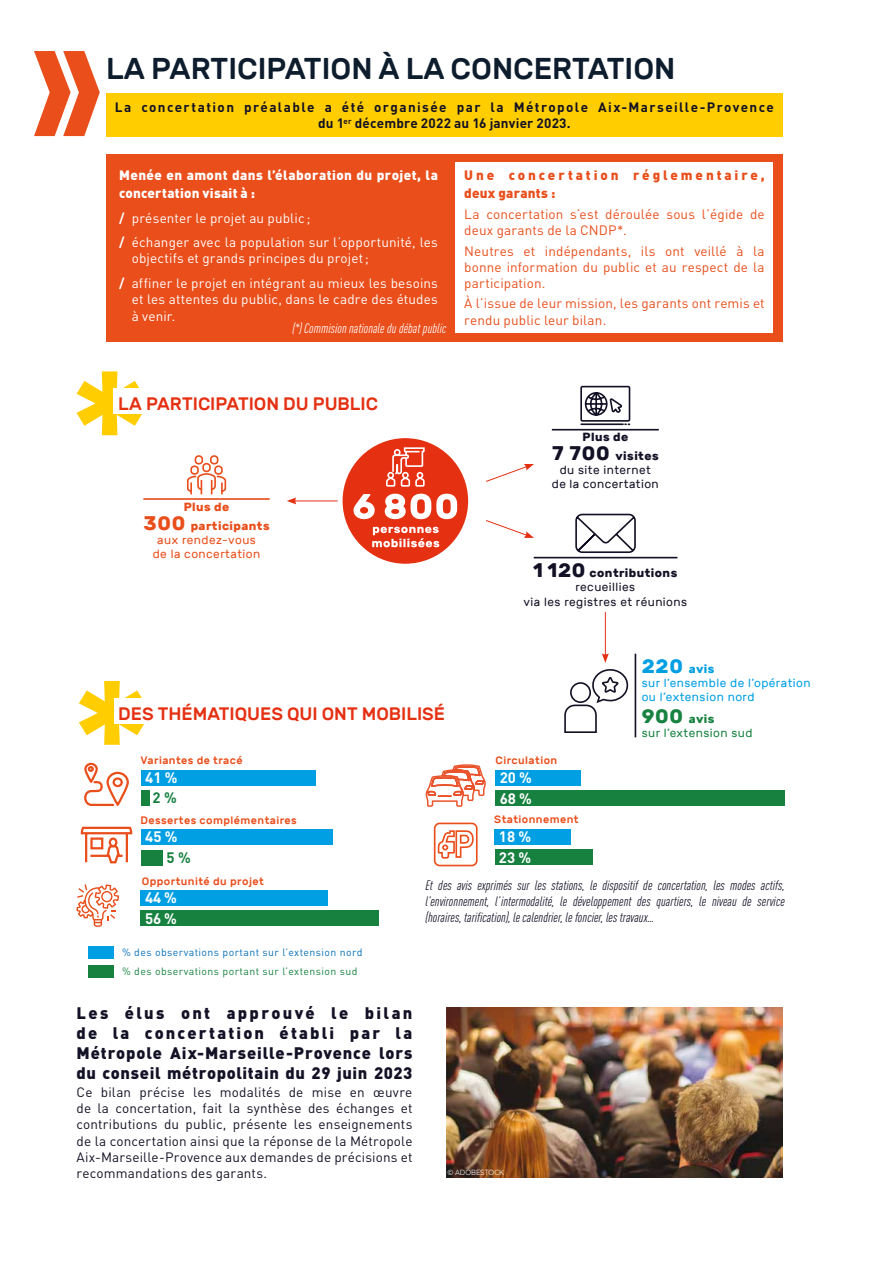
<style>
.page{position:relative;width:893px;height:1263px;background:#fff}
.page>*{position:absolute;margin:0;border:0;box-sizing:border-box;transform-origin:0 0}
.t1{font:500 30px "Rubik";color:#0d1d2d}
.t2{font:500 18px "Rubik";color:#e53012}
.t3{font:900 16.5px/19.8px "DIN Pro";letter-spacing:.04em;color:#131125;text-align:justify}
.t4{font:700 15px/20.5px "DIN Pro";color:#fff}
.t5{font:700 15px "DIN Pro";color:#178140}
.t6{font:13.5px/16.2px "DIN Pro";letter-spacing:.01em;color:#131125;text-align:justify}
.t7{font:13.5px/16.2px "DIN Pro";letter-spacing:.01em;color:#e94e1b}
.t8{font:italic condensed 13.5px/16.2px "DIN Pro";letter-spacing:.005em;color:#131125;text-align:justify}
.t9{font:13.5px/24.8px "DIN Pro";letter-spacing:.01em;color:#fff}
.t10{font:700 13.5px/16.2px "DIN Pro";letter-spacing:.1em;color:#131125;text-align:center}
.t11{font:900 13.5px/18px "DIN Pro";letter-spacing:.03em;color:#fff}
.t12{font:900 13.5px/18px "DIN Pro";letter-spacing:.21em;color:#e94e1b}
.t13{font:italic condensed 13.5px "DIN Pro";letter-spacing:.005em;color:#fff}
.t14{font:11.85px/14.1px "Rubik";letter-spacing:.04em;color:#131125;text-align:center}
.t15{font:11.85px/14.1px "Rubik";letter-spacing:.04em;color:#009fe3}
.t16{font:11.85px/14.1px "Rubik";letter-spacing:.04em;color:#e94e1b;text-align:center}
.t17{font:11.85px/14.1px "Rubik";letter-spacing:.04em;color:#188240}
.t18{font:700 11.85px/18.8px "Rubik";letter-spacing:.04em;color:#e94e1b;text-align:center}
.t19{font:700 11.85px/18.8px "Rubik";letter-spacing:.04em;color:#131125;text-align:center}
.t20{font:500 10.8px "Rubik";letter-spacing:.04em;color:#e94e1b}
.t21{font:10.5px "DIN Pro";letter-spacing:.04em;color:#0870b8}
.t22{font:10.5px "DIN Pro";letter-spacing:.04em;color:#178140}
.t23{font:300 7.5px "Quicksand";letter-spacing:-.005em;color:#fff}
.s1{font-weight:700}
.s2{font-size:19.65px}
.s3{font-weight:700;font-size:19.65px}
</style>
<div class="page">
<svg style="left:34px;top:51px;width:66px;height:85px"></svg>
<div style="left:106px;top:93px;width:676px;height:44px;background:#ffcd00"></div>
<img style="left:446px;top:1008px;width:336px;height:170px">
<div style="left:106px;top:154px;width:676px;height:188px;background:#e94e1b"></div>
<div style="left:456px;top:162px;width:317px;height:171px;background:#fff"></div>
<svg style="left:77px;top:371px;width:65px;height:64px"></svg>
<div style="left:114px;top:388px;width:307px;height:26px;background:#fff"></div>
<div style="left:343px;top:438px;width:125px;height:126px;background:#e53012;border-radius:50%"></div>
<svg style="left:386px;top:447px;width:39px;height:40px"></svg>
<svg style="left:372px;top:527px;width:67px;height:20px"></svg>
<svg style="left:354px;top:494px;width:103px;height:25px"></svg>
<svg style="left:186px;top:455px;width:41px;height:40px"></svg>
<hr style="left:143px;top:498px;width:127px;height:2px;background:#e94e1b">
<div style="left:580px;top:386px;width:50px;height:36px;border:2px solid #131125"></div>
<svg style="left:584px;top:385px;width:39px;height:31px"></svg>
<hr style="left:581px;top:423px;width:42px;height:2px;background:#131125">
<hr style="left:552px;top:429px;width:107px;height:1px;background:#131125">
<svg style="left:575px;top:513px;width:61px;height:40px"></svg>
<hr style="left:534px;top:557px;width:143px;height:1px;background:#131125">
<hr style="left:294px;top:500px;width:44px;height:1px;background:#e53012">
<svg style="left:287px;top:497px;width:9px;height:7px"></svg>
<svg style="left:486px;top:464px;width:48px;height:18px"></svg>
<svg style="left:486px;top:520px;width:48px;height:18px"></svg>
<hr style="left:605px;top:612px;width:1px;height:44px;background:#e53012">
<svg style="left:564px;top:653px;width:65px;height:80px"></svg>
<hr style="left:635px;top:654px;width:1px;height:83px;background:#131125">
<div style="left:88px;top:946px;width:26px;height:13px;background:#009fe3"></div>
<div style="left:88px;top:965px;width:26px;height:13px;background:#178140"></div>
<svg style="left:77px;top:884px;width:42px;height:43px"></svg>
<div style="left:141px;top:890px;width:187px;height:15px;background:#009fe3"></div>
<div style="left:141px;top:910px;width:238px;height:16px;background:#178140"></div>
<svg style="left:84px;top:762px;width:45px;height:45px"></svg>
<div style="left:141px;top:770px;width:174px;height:15px;background:#009fe3"></div>
<div style="left:141px;top:790px;width:8px;height:16px;background:#178140"></div>
<svg style="left:80px;top:826px;width:53px;height:38px"></svg>
<div style="left:141px;top:829px;width:191px;height:16px;background:#009fe3"></div>
<div style="left:141px;top:850px;width:21px;height:15px;background:#178140"></div>
<div style="left:434px;top:822px;width:44px;height:44px;border:2px solid #e94e1b;border-radius:5px"></div>
<svg style="left:437px;top:830px;width:37px;height:29px"></svg>
<div style="left:495px;top:829px;width:76px;height:15px;background:#009fe3"></div>
<div style="left:495px;top:849px;width:97px;height:16px;background:#178140"></div>
<div style="left:496px;top:770px;width:85px;height:15px;background:#009fe3"></div>
<div style="left:496px;top:790px;width:289px;height:16px;background:#178140"></div>
<svg style="left:425px;top:764px;width:61px;height:43px"></svg>
<svg style="left:79px;top:681px;width:65px;height:64px"></svg>
<div style="left:114px;top:698px;width:385px;height:26px;background:#fff"></div>
<h1 class="t1" style="left:106px;top:52px;width:571px">LA PARTICIPATION À LA CONCERTATION</h1>
<p class="t10" style="left:115px;top:98px;width:661px">La concertation préalable a été organisée par la Métropole Aix-Marseille-Provence du 1<sup>er</sup> décembre 2022 au 16 janvier 2023.</p>
<p class="t11" style="left:119px;top:164px;width:320px">Menée en amont dans l’élaboration du projet, la concertation visait à :</p>
<p class="t9" style="left:119px;top:204px;width:320px"><span class="s1">/</span> présenter le projet au public ;<br><span class="s1">/</span> échanger avec la population sur l’opportunité, les</p>
<p class="t9" style="left:119px;top:245px;width:320px;text-indent:13px">objectifs et grands principes du projet;<br><span class="s1">/</span> affiner le projet en intégrant au mieux les besoins</p>
<p class="t9" style="left:132px;top:290px;width:308px;line-height:16.2px">et les attentes du public, dans le cadre des études à venir.</p>
<p class="t13" style="left:293px;top:319px;width:155px">(*) Commision nationale du débat public</p>
<p class="t12" style="left:464px;top:165px;width:302px">Une concertation réglementaire, deux garants :</p>
<p class="t7" style="left:464px;top:205px;width:302px">La concertation s’est déroulée sous l’égide de deux garants de la CNDP*.</p>
<p class="t7" style="left:464px;top:241px;width:302px;text-align:justify">Neutres et indépendants, ils ont veillé à la bonne information du public et au respect de la participation.</p>
<p class="t7" style="left:464px;top:294px;width:302px">À l’issue de leur mission, les garants ont remis et rendu public leur bilan.</p>
<h2 class="t2" style="left:118px;top:393px;width:262px">LA PARTICIPATION DU PUBLIC</h2>
<p class="t19" style="left:552px;top:427px;width:108px">Plus de<br><span class="s2">7 700</span> visites</p>
<p class="t14" style="left:552px;top:463px;width:108px">du site internet de la concertation</p>
<p class="t18" style="left:143px;top:497px;width:128px">Plus de<br><span class="s2">300</span> participants</p>
<p class="t16" style="left:153px;top:533px;width:109px">aux rendez-vous de la concertation</p>
<p class="t14" style="left:523px;top:566px;width:165px"><span class="s3">1 120</span> <span class="s1">contributions </span>recueillies<br>via les registres et réunions</p>
<p class="t15" style="left:642px;top:662px;width:170px"><span class="s3">220</span> <span class="s1">avis<br></span>sur l’ensemble de l’opération ou l’extension nord</p>
<h2 class="t2" style="left:118px;top:703px;width:328px">DES THÉMATIQUES QUI ONT MOBILISÉ</h2>
<p class="t17" style="left:642px;top:712px;width:112px"><span class="s3">900</span> <span class="s1">avis<br></span>sur l’extension sud</p>
<p class="t20" style="left:141px;top:754px;width:104px">Variantes de tracé</p>
<p class="t20" style="left:496px;top:754px;width:63px">Circulation</p>
<p class="t4" style="left:145px;top:767px;width:34px">41 %</p>
<p class="t5" style="left:153px;top:786px;width:26px">2%</p>
<p class="t4" style="left:500px;top:767px;width:34px">20 %<br>68 %</p>
<p class="t20" style="left:141px;top:814px;width:158px">Dessertes complémentaires</p>
<p class="t20" style="left:494px;top:813px;width:86px">Stationnement</p>
<p class="t4" style="left:145px;top:825px;width:34px">45 %</p>
<p class="t5" style="left:166px;top:846px;width:26px">5%</p>
<p class="t4" style="left:499px;top:826px;width:34px">18 %<br>23 %</p>
<p class="t20" style="left:142px;top:875px;width:124px">Opportunité du projet</p>
<p class="t4" style="left:145px;top:887px;width:33px">44 %<br>56 %</p>
<p class="t21" style="left:122px;top:944px;width:242px">% des observations portant sur l’extension nord</p>
<p class="t22" style="left:122px;top:963px;width:237px">% des observations portant sur l’extension sud</p>
<p class="t3" style="left:77px;top:1001px;width:337px">Les élus ont approuvé le bilan de la concertation établi par la Métropole Aix‑Marseille‑Provence lors du conseil métropolitain du 29 juin 2023</p>
<p class="t6" style="left:77px;top:1082px;width:337px">Ce bilan précise les modalités de mise en œuvre de la concertation, fait la synthèse des échanges et contributions du public, présente les enseignements de la concertation ainsi que la réponse de la Métropole Aix-Marseille-Provence aux demandes de précisions et recommandations des garants.</p>
<p class="t8" style="left:426px;top:876px;width:361px">Et des avis exprimés sur les stations, le dispositif de concertation, les modes actifs, l’environnement, l’intermodalité, le développement des quartiers, le niveau de service (horaires, tarification), le calendrier, le foncier, les travaux...</p>
<p class="t23" style="left:448px;top:1167px;width:58px">© ADOBESTOCK</p>
</div>
